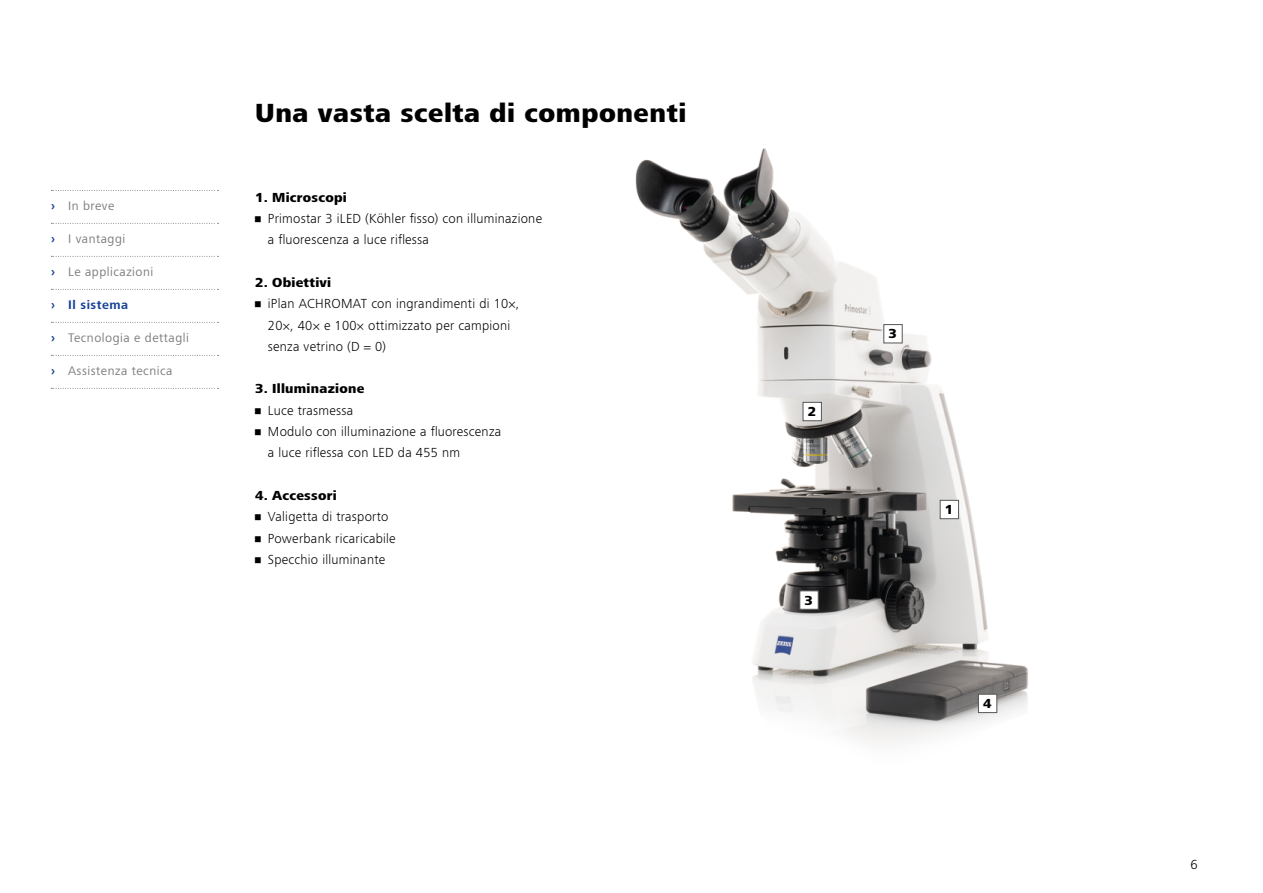
<style>
.page{position:relative;width:1263px;height:893px;background:#fff}
.page>*{position:absolute;margin:0;border:0;box-sizing:border-box;transform-origin:0 0}
.t1{font:800 27px "ZEISS Frutiger Next W1 G";letter-spacing:.02em;color:#000}
.t2{font:300 13.5px/21.3px "ZEISS Frutiger Next W1 G";letter-spacing:.02em;color:#000}
.t3{font:800 13.5px "ZEISS Frutiger Next W1 G";letter-spacing:.02em;color:#000}
.t4{font:12.75px "ZEISS Frutiger Next W1 G";letter-spacing:.04em;color:#7c7b7b}
.t5{font:700 12.75px "ZEISS Frutiger Next W1 G";letter-spacing:.04em;color:#164194}
.s1{font-weight:700;color:#164194}
</style>
<div class="page">
<img style="left:635px;top:148px;width:393px;height:596px">
<div style="left:978px;top:694px;width:19px;height:19px;background:#fff;border:1px solid #575756"></div>
<div style="left:940px;top:500px;width:19px;height:19px;background:#fff;border:1px solid #575756"></div>
<div style="left:803px;top:402px;width:19px;height:19px;background:#fff;border:1px solid #575756"></div>
<div style="left:799px;top:590px;width:20px;height:20px;background:#fff;border:1px solid #575756"></div>
<div style="left:883px;top:324px;width:19px;height:19px;background:#fff;border:1px solid #575756"></div>
<svg style="left:51px;top:190px;width:168px;height:1px"></svg>
<svg style="left:51px;top:223px;width:168px;height:1px"></svg>
<svg style="left:51px;top:256px;width:168px;height:1px"></svg>
<svg style="left:51px;top:289px;width:168px;height:1px"></svg>
<svg style="left:51px;top:322px;width:168px;height:1px"></svg>
<svg style="left:51px;top:355px;width:168px;height:1px"></svg>
<svg style="left:51px;top:388px;width:168px;height:1px"></svg>
<p class="t4" style="left:51px;top:197px;width:65px"><span class="s1">›</span> In breve</p>
<p class="t4" style="left:51px;top:230px;width:76px"><span class="s1">›</span> I vantaggi</p>
<p class="t4" style="left:51px;top:263px;width:104px"><span class="s1">›</span> Le applicazioni</p>
<p class="t5" style="left:51px;top:296px;width:79px">› Il sistema</p>
<p class="t4" style="left:51px;top:329px;width:139px"><span class="s1">›</span> Tecnologia e dettagli</p>
<p class="t4" style="left:51px;top:362px;width:123px"><span class="s1">›</span> Assistenza tecnica</p>
<h1 class="t1" style="left:255px;top:93px;width:433px">Una vasta scelta di componenti</h1>
<p class="t3" style="left:255px;top:187px;width:93px">1. Microscopi</p>
<p class="t2" style="left:268px;top:207px;width:276px;text-indent:-13px">• Primostar 3 iLED (Köhler fisso) con illuminazione a fluorescenza a luce riflessa</p>
<p class="t3" style="left:255px;top:273px;width:78px">2. Obiettivi</p>
<p class="t2" style="left:268px;top:292px;width:253px;text-indent:-13px">• iPlan ACHROMAT con ingrandimenti di 10×,<br>20×, 40× e 100× ottimizzato per campioni senza vetrino (D = 0)</p>
<p class="t3" style="left:255px;top:379px;width:111px">3. Illuminazione</p>
<p class="t2" style="left:255px;top:399px;width:100px">• Luce trasmessa</p>
<p class="t2" style="left:268px;top:420px;width:235px;text-indent:-13px">• Modulo con illuminazione a fluorescenza a luce riflessa con LED da 455 nm</p>
<p class="t3" style="left:255px;top:486px;width:83px">4. Accessori</p>
<p class="t2" style="left:255px;top:505px;width:135px">• Valigetta di trasporto</p>
<p class="t2" style="left:255px;top:527px;width:142px">• Powerbank ricaricabile</p>
<p class="t2" style="left:255px;top:548px;width:132px">• Specchio illuminante</p>
<p class="t3" style="left:808px;top:402px;width:10px">2</p>
<p class="t3" style="left:805px;top:590px;width:10px">3</p>
<p class="t3" style="left:888px;top:324px;width:10px">3</p>
<p class="t3" style="left:945px;top:500px;width:10px">1</p>
<p class="t3" style="left:983px;top:694px;width:10px">4</p>
<p class="t2" style="left:1190px;top:853px;width:9px">6</p>
</div>
